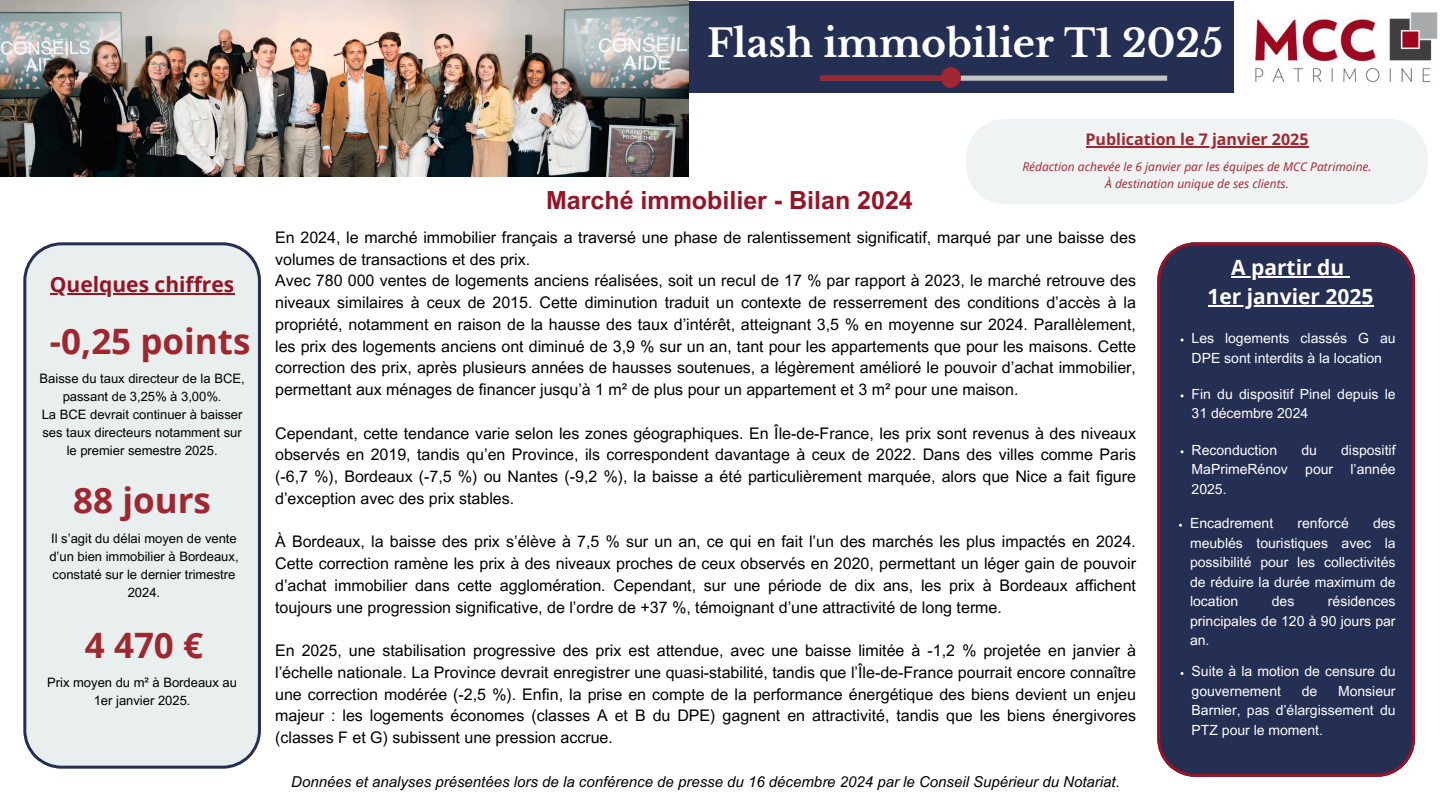
<style>
.page{position:relative;width:1440px;height:810px;background:#fff}
.page>*{position:absolute;margin:0;border:0;box-sizing:border-box;transform-origin:0 0}
.t1{font:700 38px "Libre Baskerville";color:#fff}
.t2{font:700 35px "Open Sans";color:#a02630}
.t3{font:700 25px "Arial MT Pro";color:#981326}
.t4{font:700 21px "Open Sans";color:#fff}
.t5{font:700 21px "Open Sans";color:#981326}
.t6{font:16px/21.8px "Arial MT Pro";color:#000;text-align:justify}
.t7{font:700 16px "Open Sans";color:#a02630}
.t8{font:italic 15px "Arial MT Pro";color:#000}
.t9{font:14px/19.5px "Arial MT Pro";color:#fff;text-align:justify}
.t10{font:13px/18px "Arial MT Pro";color:#000;text-align:center}
.t11{font:italic 12px "Open Sans";color:#a02630}
</style>
<div class="page">
<div style="left:0;top:1px;width:1440px;height:91px;background:#252e53"></div>
<div style="left:967px;top:119px;width:460px;height:85px;background:#eff3f3"></div>
<div style="left:23px;top:242px;width:238px;height:527px;background:#e9eeee"></div>
<div style="left:1157px;top:242px;width:258px;height:535px;background:#252e53"></div>
<img style="left:0;top:0;width:688px;height:176px">
<img style="left:819px;top:67px;width:349px;height:21px">
<img style="left:1234px;top:1px;width:206px;height:91px">
<hr style="left:1231px;top:276px;width:113px;height:2px;background:#fff">
<svg style="left:1344px;top:276px;width:6px;height:2px"></svg>
<hr style="left:1208px;top:305px;width:166px;height:2px;background:#fff">
<hr style="left:50px;top:293px;width:184px;height:2px;background:#981326">
<hr style="left:1086px;top:146px;width:222px;height:2px;background:#a02630">
<p class="t1" style="left:707px;top:21px;width:517px">Flash immobilier T1 2025</p>
<h3 class="t5" style="left:50px;top:269px;width:186px">Quelques chiffres</h3>
<p class="t2" style="left:50px;top:317px;width:202px">-0,25 points</p>
<h6 class="t10" style="left:40px;top:371px;width:207px">Baisse du taux directeur de la BCE, passant de 3,25% à 3,00%.<br>La BCE devrait continuer à baisser ses taux directeurs notamment sur le premier semestre 2025.</h6>
<p class="t2" style="left:73px;top:475px;width:139px">88 jours</p>
<h6 class="t10" style="left:49px;top:531px;width:191px">Il s’agit du délai moyen de vente d’un bien immobilier à Bordeaux, constaté sur le dernier trimestre<br>2024.</h6>
<h5 class="t2" style="left:85px;top:621px;width:120px">4 470 €</h5>
<h5 class="t10" style="left:47px;top:676px;width:191px">Prix moyen du m² à Bordeaux au<br>1er janvier 2025.</h5>
<h5 class="t3" style="left:546px;top:191px;width:368px">Marché immobilier - Bilan 2024</h5>
<p class="t7" style="left:1086px;top:128px;width:224px">Publication le 7 janvier 2025</p>
<h6 class="t11" style="left:1022px;top:159px;width:351px">Rédaction achevée le 6 janvier par les équipes de MCC Patrimoine.</h6>
<h5 class="t11" style="left:1105px;top:175px;width:185px">À destination unique de ses clients.</h5>
<p class="t6" style="left:275px;top:228px;width:862px;text-align:left">En 2024, le marché immobilier français a traversé une phase de ralentissement significatif, marqué par une baisse des volumes de transactions et des prix.<br>Avec 780 000 ventes de logements anciens réalisées, soit un recul de 17 % par rapport à 2023, le marché retrouve des niveaux similaires à ceux de 2015. Cette diminution traduit un contexte de resserrement des conditions d’accès à la propriété, notamment en raison de la hausse des taux d’intérêt, atteignant 3,5 % en moyenne sur 2024. Parallèlement, les prix des logements anciens ont diminué de 3,9 % sur un an, tant pour les appartements que pour les maisons. Cette correction des prix, après plusieurs années de hausses soutenues, a légèrement amélioré le pouvoir d’achat immobilier, permettant aux ménages de financer jusqu’à 1 m² de plus pour un appartement et 3 m² pour une maison.</p>
<p class="t6" style="left:275px;top:424px;width:862px">Cependant, cette tendance varie selon les zones géographiques. En Île-de-France, les prix sont revenus à des niveaux observés en 2019, tandis qu’en Province, ils correspondent davantage à ceux de 2022. Dans des villes comme Paris (-6,7 %), Bordeaux (-7,5 %) ou Nantes (-9,2 %), la baisse a été particulièrement marquée, alors que Nice a fait figure d’exception avec des prix stables.</p>
<h1 class="t6" style="left:275px;top:533px;width:862px">À Bordeaux, la baisse des prix s’élève à 7,5 % sur un an, ce qui en fait l’un des marchés les plus impactés en 2024.<br>Cette correction ramène les prix à des niveaux proches de ceux observés en 2020, permettant un léger gain de pouvoir d’achat immobilier dans cette agglomération. Cependant, sur une période de dix ans, les prix à Bordeaux affichent toujours une progression significative, de l’ordre de +37 %, témoignant d’une attractivité de long terme.</h1>
<p class="t6" style="left:275px;top:642px;width:862px">En 2025, une stabilisation progressive des prix est attendue, avec une baisse limitée à -1,2 % projetée en janvier à l’échelle nationale. La Province devrait enregistrer une quasi-stabilité, tandis que l’Île-de-France pourrait encore connaître une correction modérée (-2,5 %). Enfin, la prise en compte de la performance énergétique des biens devient un enjeu majeur : les logements économes (classes A et B du DPE) gagnent en attractivité, tandis que les biens énergivores (classes F et G) subissent une pression accrue.</p>
<h4 class="t8" style="left:291px;top:777px;width:830px">Données et analyses présentées lors de la conférence de presse du 16 décembre 2024 par le Conseil Supérieur du Notariat.</h4>
<p class="t4" style="left:1231px;top:252px;width:114px">A partir du</p>
<h2 class="t4" style="left:1208px;top:281px;width:167px">1er janvier 2025</h2>
<h5 class="t9" style="left:1192px;top:330px;width:206px">Les logements classés G au<br>DPE sont interdits à la location</h5>
<p class="t9" style="left:1192px;top:386px;width:206px">Fin du dispositif Pinel depuis le<br>31 décembre 2024</p>
<h3 class="t9" style="left:1192px;top:442px;width:206px;text-indent:150px">dispositif MaPrimeRénov pour l’année 2025.</h3>
<h3 class="t9" style="left:1192px;top:442px;width:87px">Reconduction</h3>
<h3 class="t9" style="left:1301px;top:442px;width:17px">du</h3>
<p class="t9" style="left:1190px;top:515px;width:85px">Encadrement</p>
<p class="t9" style="left:1298px;top:515px;width:53px">renforcé</p>
<p class="t9" style="left:1190px;top:515px;width:207px;text-indent:183px">des meublés touristiques avec la possibilité pour les collectivités de réduire la durée maximum de location</p>
<p class="t9" style="left:1190px;top:593px;width:207px;text-indent:138px">résidences principales de 120 à 90 jours par an.</p>
<p class="t9" style="left:1192px;top:664px;width:206px">Suite à la motion de censure du gouvernement</p>
<p class="t9" style="left:1272px;top:593px;width:24px">des</p>
<p class="t9" style="left:1192px;top:683px;width:206px;text-indent:147px">Monsieur Barnier, pas d’élargissement du PTZ pour le moment.</p>
<p class="t9" style="left:1302px;top:683px;width:17px">de</p>
</div>
